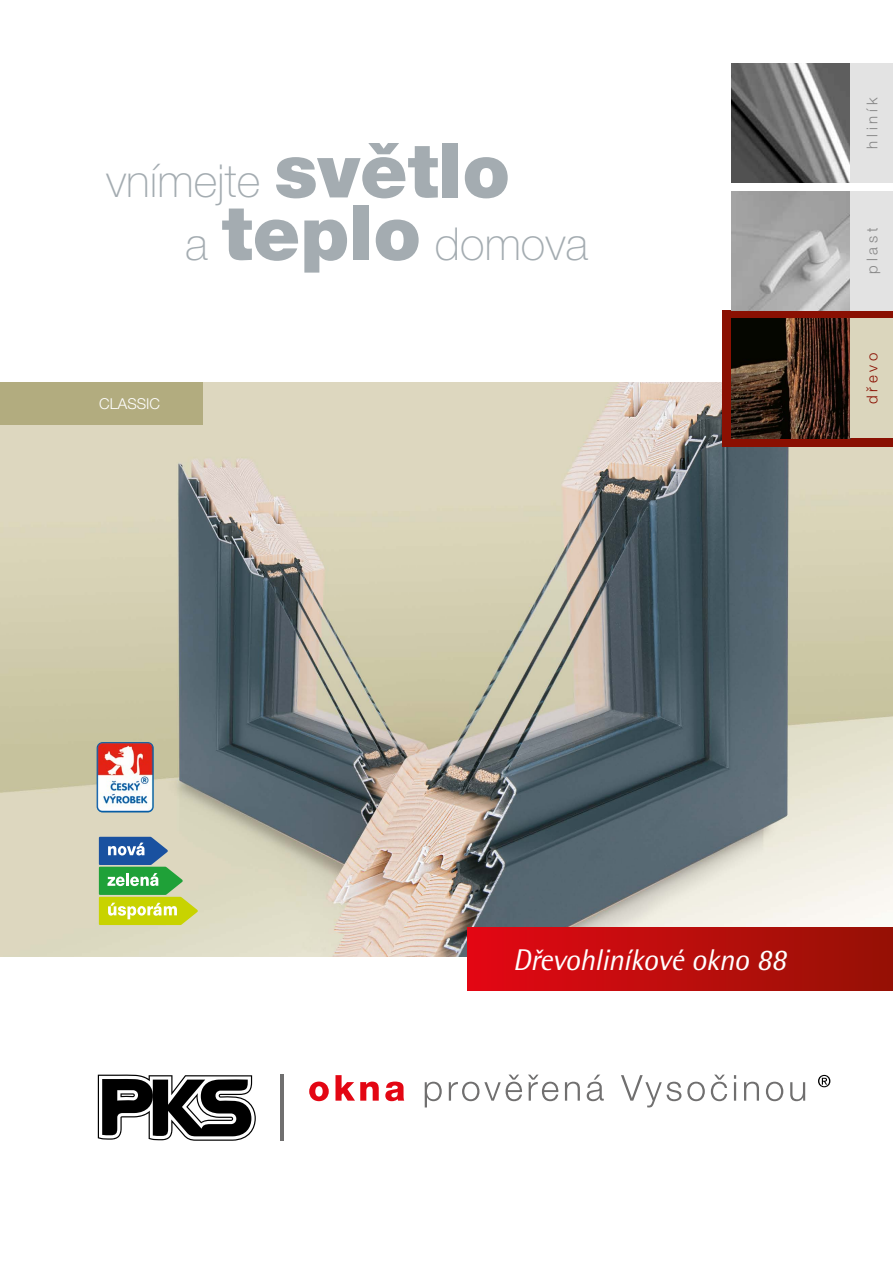
<style>
.page{position:relative;width:893px;height:1263px;background:#fff}
.page>*{position:absolute;margin:0;border:0;box-sizing:border-box;transform-origin:0 0}
.t1{font:100 45.45px/62.4px "Helvetica Neue CE";color:#a4acb1}
.t2{font:italic 30px "Rotis Semi Sans CE";letter-spacing:-.015em;color:#fff}
.t3{font:300 15px "Helvetica Neue CE";letter-spacing:.25em;color:#878787}
.t4{font:15px "Helvetica Neue CE Light";color:#fff}
.t5{font:300 15px "Helvetica Neue CE";color:#8a1002}
.s1{font-weight:900;font-size:75.75px}
</style>
<div class="page">
<img style="left:0;top:383px;width:893px;height:574px">
<div style="left:468px;top:927px;width:425px;height:64px;background:linear-gradient(to right,#e40814,#951205)"></div>
<div style="left:723px;top:310px;width:170px;height:136px;background:#8a1002"></div>
<img style="left:731px;top:319px;width:119px;height:119px">
<img style="left:731px;top:191px;width:119px;height:119px">
<img style="left:731px;top:64px;width:119px;height:119px">
<div style="left:850px;top:191px;width:43px;height:119px;background:#e3e3e3"></div>
<div style="left:850px;top:64px;width:43px;height:119px;background:#e3e3e3"></div>
<div style="left:850px;top:319px;width:43px;height:119px;background:#dbd6bd"></div>
<svg style="left:99px;top:837px;width:99px;height:88px;background:#91b875"></svg>
<img style="left:97px;top:742px;width:57px;height:70px">
<hr style="left:280px;top:1074px;width:4px;height:67px;background:#706f6f">
<svg style="left:98px;top:1074px;width:158px;height:67px"></svg>
<svg style="left:309px;top:1081px;width:20px;height:20px"></svg>
<svg style="left:335px;top:1075px;width:44px;height:26px"></svg>
<svg style="left:385px;top:1081px;width:19px;height:20px"></svg>
<svg style="left:425px;top:1082px;width:17px;height:25px"></svg>
<svg style="left:449px;top:1074px;width:73px;height:27px"></svg>
<svg style="left:528px;top:1074px;width:30px;height:27px"></svg>
<svg style="left:565px;top:1082px;width:15px;height:19px"></svg>
<svg style="left:587px;top:1074px;width:17px;height:27px"></svg>
<svg style="left:621px;top:1075px;width:60px;height:32px"></svg>
<svg style="left:687px;top:1082px;width:18px;height:19px"></svg>
<svg style="left:711px;top:1074px;width:16px;height:27px"></svg>
<svg style="left:734px;top:1075px;width:2px;height:26px"></svg>
<svg style="left:744px;top:1082px;width:15px;height:19px"></svg>
<svg style="left:766px;top:1082px;width:17px;height:19px"></svg>
<svg style="left:790px;top:1082px;width:15px;height:19px"></svg>
<svg style="left:818px;top:1075px;width:12px;height:12px"></svg>
<div style="left:0;top:383px;width:203px;height:42px;background:#b2ac7f"></div>
<p class="t1" style="left:185px;top:151px;width:405px;text-indent:-79px">vnímejte <span class="s1">světlo<br></span>a <span class="s1">teplo</span> domova</p>
<p class="t4" style="left:99px;top:396px;width:62px">CLASSIC</p>
<p class="t3" style="left:863px;top:149px;width:52px;rotate:-90deg">hliník</p>
<p class="t3" style="left:863px;top:274px;width:47px;rotate:-90deg">plast</p>
<p class="t5" style="left:863px;top:404px;width:53px;rotate:-90deg">dřevo</p>
<p class="t2" style="left:513px;top:943px;width:275px">Dfievohliníkové okno 88</p>
</div>
